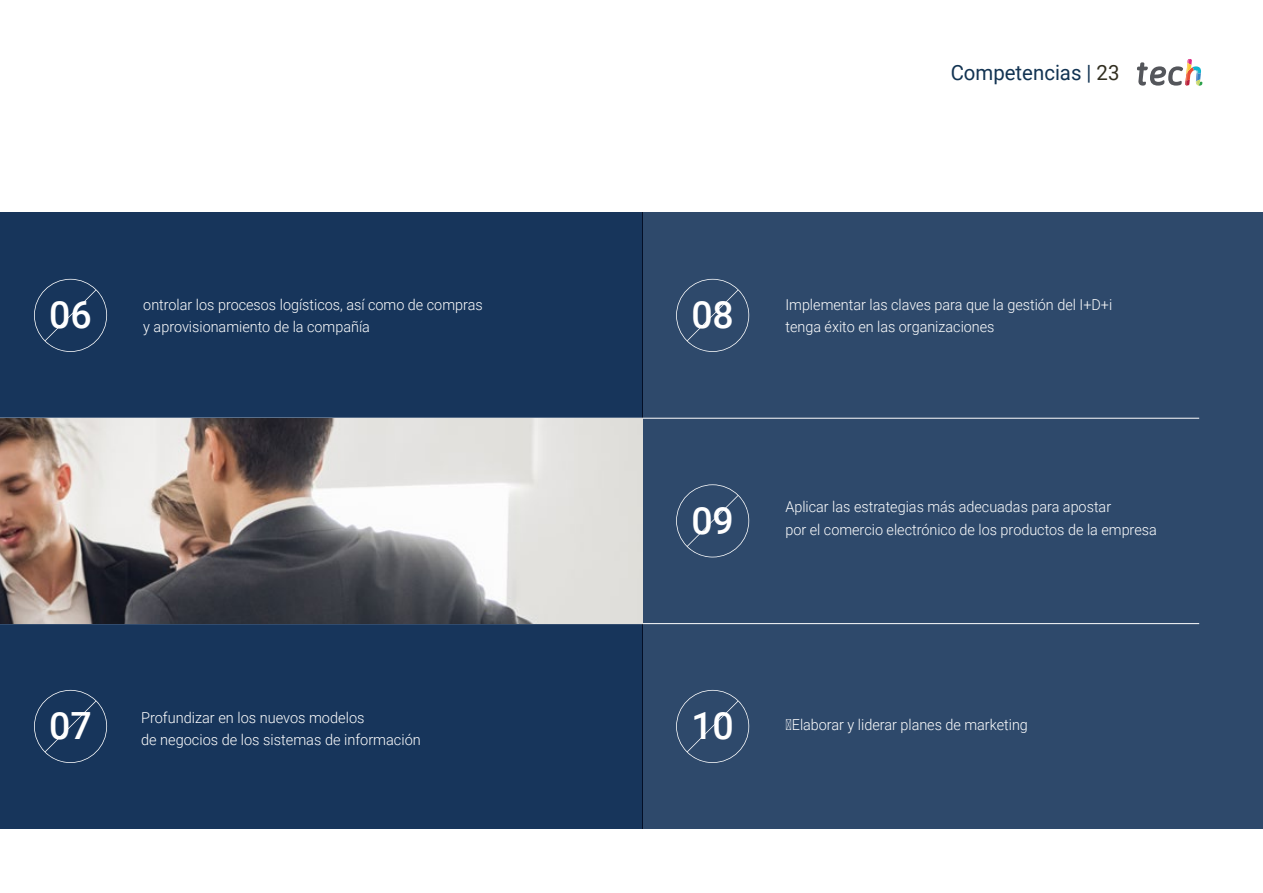
<style>
.page{position:relative;width:1263px;height:893px;background:#fff}
.page>*{position:absolute;margin:0;border:0;box-sizing:border-box;transform-origin:0 0}
.t1{font:500 37.5px "Roboto";color:#fff}
.t2{font:21px "Roboto";color:#123352}
.t3{font:300 15px/22.5px "Roboto";color:#fff;scale:.96 1}
.t4{font:300 15px/22.5px "Roboto";color:#fff}
.s1{color:#312e20}
</style>
<div class="page">
<div style="left:0;top:213px;width:642px;height:616px;background:#17355b"></div>
<div style="left:642px;top:213px;width:621px;height:616px;background:#2e496b"></div>
<svg style="left:676px;top:279px;width:73px;height:73px"></svg>
<svg style="left:676px;top:484px;width:73px;height:73px"></svg>
<svg style="left:34px;top:279px;width:73px;height:73px"></svg>
<svg style="left:676px;top:690px;width:73px;height:73px"></svg>
<hr style="left:0;top:418px;width:1199px;height:1px;background:#fff">
<hr style="left:0;top:623px;width:1199px;height:1px;background:#fff">
<img style="left:0;top:418px;width:642px;height:206px">
<svg style="left:34px;top:690px;width:73px;height:73px"></svg>
<svg style="left:1137px;top:59px;width:65px;height:27px"></svg>
<h2 class="t2" style="left:951px;top:57px;width:170px">Competencias | <span class="s1">23</span></h2>
<h1 class="t1" style="left:49px;top:288px;width:44px">06</h1>
<p class="t3" style="left:143px;top:293px;width:355px">ontrolar los procesos logísticos, así como de compras y aprovisionamiento de la compañía</p>
<h1 class="t1" style="left:691px;top:288px;width:44px">08</h1>
<p class="t3" style="left:785px;top:293px;width:342px">Implementar las claves para que la gestión del I+D+i tenga éxito en las organizaciones</p>
<h1 class="t1" style="left:691px;top:494px;width:44px">09</h1>
<p class="t3" style="left:785px;top:495px;width:388px">Aplicar las estrategias más adecuadas para apostar<br>por el comercio electrónico de los productos de la empresa</p>
<p class="t4" style="left:141px;top:706px;width:281px">Profundizar en los nuevos modelos<br>de negocios de los sistemas de información</p>
<h1 class="t1" style="left:49px;top:699px;width:44px">07</h1>
<h1 class="t1" style="left:691px;top:699px;width:44px">10</h1>
<p class="t3" style="left:785px;top:713px;width:254px">⦁Elaborar y liderar planes de marketing</p>
</div>
